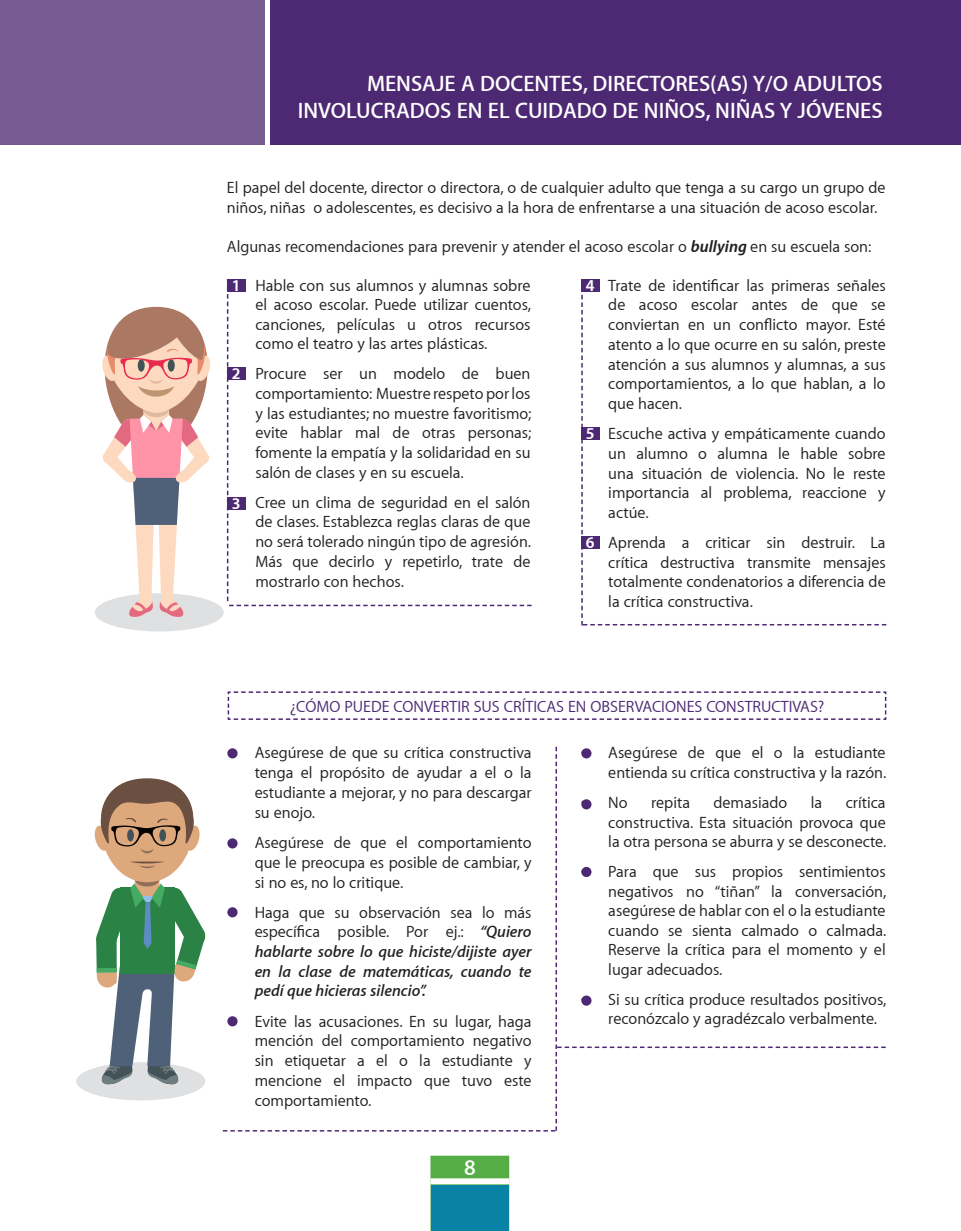
<style>
.page{position:relative;width:961px;height:1231px;background:#fff}
.page>*{position:absolute;margin:0;border:0;box-sizing:border-box;transform-origin:0 0}
.t1{font:600 22.5px/27px "Myriad Apple";color:#fff;text-align:right}
.t2{font:16.5px/19.8px "Myriad Apple Text";color:#231f20;text-align:justify}
.t3{font:italic 600 16.5px/19.6px "Myriad Apple";color:#231f20;text-align:justify}
.t4{font:16.5px "Myriad Apple Text";color:#4d2973}
.t5{font:700 16.5px "Myriad Apple";color:#fff}
.s1{font-family:"Myriad Apple";font-weight:700;font-style:italic}
.s2{font-family:"Myriad Apple Text";font-weight:400;font-style:normal}
</style>
<div class="page">
<div style="left:430px;top:1155px;width:79px;height:76px;background:#56ad46;border:2px solid #56ad46"></div>
<div style="left:431px;top:1185px;width:77px;height:45px;background:#0882a5"></div>
<svg style="left:430px;top:1178px;width:79px;height:6px"></svg>
<div style="left:76px;top:1062px;width:129px;height:38px;background:#dfe0e2;border-radius:50%"></div>
<div style="left:95px;top:593px;width:129px;height:38px;background:#dfe0e2;border-radius:50%"></div>
<div style="left:271px;top:0;width:690px;height:145px;background:#4d2973"></div>
<div style="left:0;top:0;width:264px;height:145px;background:#755b90"></div>
<svg style="left:227px;top:691px;width:660px;height:29px"></svg>
<svg style="left:223px;top:747px;width:662px;height:384px"></svg>
<svg style="left:581px;top:280px;width:305px;height:345px"></svg>
<div style="left:581px;top:748px;width:10px;height:10px;background:#4d2973;border-radius:50%"></div>
<div style="left:581px;top:799px;width:10px;height:10px;background:#4d2973;border-radius:50%"></div>
<div style="left:581px;top:867px;width:10px;height:10px;background:#4d2973;border-radius:50%"></div>
<div style="left:581px;top:995px;width:10px;height:10px;background:#4d2973;border-radius:50%"></div>
<div style="left:227px;top:1016px;width:10px;height:10px;background:#4d2973;border-radius:50%"></div>
<div style="left:227px;top:907px;width:10px;height:10px;background:#4d2973;border-radius:50%"></div>
<div style="left:227px;top:838px;width:10px;height:10px;background:#4d2973;border-radius:50%"></div>
<div style="left:227px;top:748px;width:10px;height:10px;background:#4d2973;border-radius:50%"></div>
<div style="left:581px;top:427px;width:18px;height:13px;background:#4d2973"></div>
<div style="left:581px;top:279px;width:18px;height:13px;background:#4d2973"></div>
<div style="left:581px;top:536px;width:18px;height:13px;background:#4d2973"></div>
<svg style="left:77px;top:778px;width:129px;height:307px"></svg>
<svg style="left:95px;top:279px;width:436px;height:339px"></svg>
<p class="t1" style="left:298px;top:70px;width:586px">MENSAJE A DOCENTES, DIRECTORES(AS) Y/O ADULTOS<br>INVOLUCRADOS EN EL CUIDADO DE NIÑOS, NIÑAS Y JÓVENES</p>
<p class="t2" style="left:227px;top:177px;width:660px">El papel del docente, director o directora, o de cualquier adulto que tenga a su cargo un grupo de niños, niñas o adolescentes, es decisivo a la hora de enfrentarse a una situación de acoso escolar.</p>
<p class="t2" style="left:227px;top:236px;width:646px">Algunas recomendaciones para prevenir y atender el acoso escolar o <span class="s1">bullying</span> en su escuela son:</p>
<p class="t2" style="left:255px;top:275px;width:277px;text-indent:-27px">1. Hable con sus alumnos y alumnas sobre el acoso escolar. Puede utilizar cuentos, canciones, películas u otros recursos como el teatro y las artes plásticas.</p>
<p class="t2" style="left:255px;top:363px;width:278px;text-indent:-27px">2. Procure ser un modelo de buen comportamiento: Muestre respeto por los y las estudiantes; no muestre favoritismo; evite hablar mal de otras personas; fomente la empatía y la solidaridad en su salón de clases y en su escuela.</p>
<p class="t2" style="left:255px;top:492px;width:277px;text-indent:-27px">3. Cree un clima de seguridad en el salón de clases. Establezca reglas claras de que no será tolerado ningún tipo de agresión.<br>Más que decirlo y repetirlo, trate de mostrarlo con hechos.</p>
<p class="t2" style="left:608px;top:275px;width:279px;text-indent:-27px">4. Trate de identificar las primeras señales de acoso escolar antes de que se conviertan en un conflicto mayor. Esté atento a lo que ocurre en su salón, preste atención a sus alumnos y alumnas, a sus comportamientos, a lo que hablan, a lo que hacen.</p>
<p class="t2" style="left:608px;top:423px;width:279px;text-indent:-27px">5. Escuche activa y empáticamente cuando un alumno o alumna le hable sobre una situación de violencia. No le reste importancia al problema, reaccione y actúe.</p>
<p class="t2" style="left:608px;top:532px;width:279px;text-indent:-27px">6. Aprenda a criticar sin destruir. La crítica destructiva transmite mensajes totalmente condenatorios a diferencia de la crítica constructiva.</p>
<p class="t5" style="left:232px;top:275px;width:10px">1</p>
<p class="t5" style="left:585px;top:275px;width:10px">4</p>
<p class="t5" style="left:232px;top:363px;width:10px">2</p>
<p class="t5" style="left:585px;top:423px;width:10px">5</p>
<p class="t5" style="left:232px;top:493px;width:10px">3</p>
<p class="t5" style="left:585px;top:532px;width:10px">6</p>
<p class="t4" style="left:290px;top:695px;width:536px">¿CÓMO PUEDE CONVERTIR SUS CRÍTICAS EN OBSERVACIONES CONSTRUCTIVAS?</p>
<p class="t2" style="left:255px;top:742px;width:278px;text-indent:-27px">• Asegúrese de que su crítica constructiva tenga el propósito de ayudar a el o la estudiante a mejorar, y no para descargar su enojo.</p>
<p class="t2" style="left:255px;top:832px;width:278px;text-indent:-27px">• Asegúrese de que el comportamiento que le preocupa es posible de cambiar, y si no es, no lo critique.</p>
<p class="t3" style="left:255px;top:902px;width:278px;text-indent:-27px"><span class="s2">• Haga que su observación sea lo más específica posible. Por ej.:</span> “Quiero hablarte sobre lo que hiciste/dijiste ayer en la clase de matemáticas, cuando te pedí que hicieras silencio”.</p>
<p class="t2" style="left:255px;top:1010px;width:278px;text-indent:-27px">• Evite las acusaciones. En su lugar, haga mención del comportamiento negativo sin etiquetar a el o la estudiante y mencione el impacto que tuvo este comportamiento.</p>
<p class="t2" style="left:581px;top:742px;width:306px;text-align:right">• Asegúrese de que el o la estudiante entienda su crítica constructiva y la razón.</p>
<p class="t2" style="left:581px;top:792px;width:48px">• No</p>
<p class="t2" style="left:651px;top:792px;width:40px">repita</p>
<p class="t2" style="left:713px;top:792px;width:75px">demasiado</p>
<p class="t2" style="left:810px;top:792px;width:13px">la</p>
<p class="t2" style="left:608px;top:792px;width:279px;text-indent:237px">crítica constructiva. Esta situación provoca que la otra persona se aburra y se desconecte.</p>
<p class="t2" style="left:608px;top:861px;width:279px;text-indent:-27px">• Para que sus propios sentimientos negativos no “tiñan” la conversación, asegúrese de hablar con el o la estudiante cuando se sienta calmado o calmada.<br>Reserve la crítica para el momento y el lugar adecuados.</p>
<p class="t2" style="left:608px;top:989px;width:279px;text-indent:-27px">• Si su crítica produce resultados positivos, reconózcalo y agradézcalo verbalmente.</p>
<h1 class="t1" style="left:464px;top:1153px;width:13px">8</h1>
</div>
